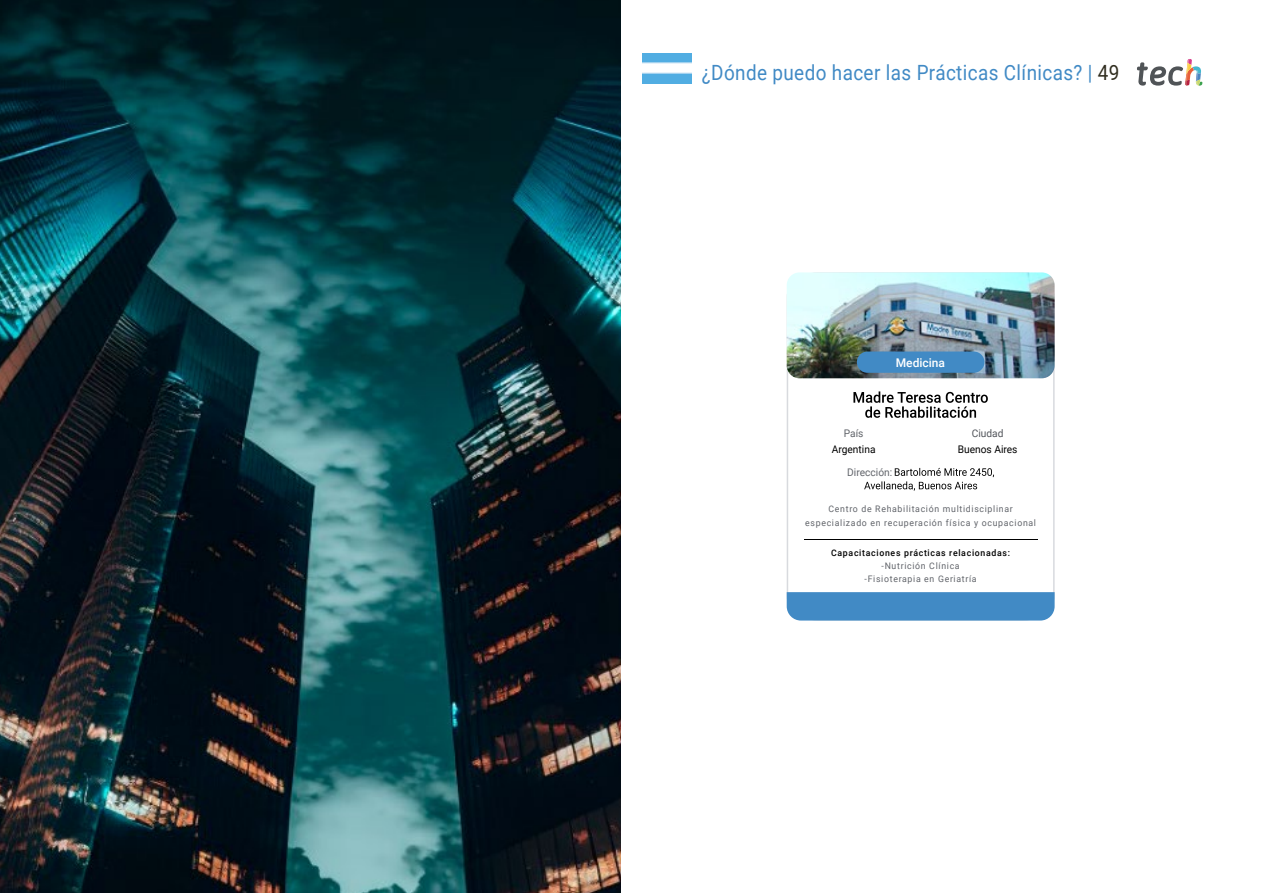
<style>
.page{position:relative;width:1263px;height:893px;background:#fff}
.page>*{position:absolute;margin:0;border:0;box-sizing:border-box;transform-origin:0 0}
.t1{font:21px "Roboto";letter-spacing:.02em;color:#418ac5;scale:.9 1}
.t2{font:500 12px "Roboto";color:#fff}
.t3{font:10.5px "Roboto";color:#000}
.t4{font:10.5px "Roboto";color:#61646a}
.t5{font:10.5px "Roboto";color:#52555b}
.t6{font:9px/13.5px "Roboto";letter-spacing:.08em;color:#61646a;text-align:center}
.t7{font:500 9px "Roboto";letter-spacing:.08em;color:#000}
.s1{color:#312e20}
</style>
<div class="page">
<svg style="left:1137px;top:59px;width:65px;height:27px"></svg>
<img style="left:0;top:0;width:621px;height:893px">
<img style="left:642px;top:53px;width:49px;height:31px">
<svg style="left:786px;top:282px;width:269px;height:328px"></svg>
<img style="left:787px;top:272px;width:267px;height:106px">
<div style="left:857px;top:351px;width:127px;height:22px;background:#418ac5;border-radius:11px"></div>
<svg style="left:787px;top:592px;width:267px;height:29px;background:#468dc6"></svg>
<hr style="left:804px;top:539px;width:233px;height:1px;background:#000">
<svg style="left:853px;top:391px;width:135px;height:27px"></svg>
<svg style="left:864px;top:468px;width:130px;height:23px"></svg>
<h1 class="t1" style="left:702px;top:57px;width:465px">¿Dónde puedo hacer las Prácticas Clínicas? | <span class="s1">49</span></h1>
<h2 class="t2" style="left:896px;top:354px;width:51px">Medicina</h2>
<p class="t4" style="left:844px;top:426px;width:21px">País</p>
<p class="t3" style="left:832px;top:442px;width:45px">Argentina</p>
<p class="t5" style="left:972px;top:426px;width:33px">Ciudad</p>
<p class="t3" style="left:958px;top:442px;width:61px">Buenos Aires</p>
<p class="t4" style="left:847px;top:465px;width:46px">Dirección:</p>
<p class="t6" style="left:805px;top:502px;width:232px">Centro de Rehabilitación multidisciplinar especializado en recuperación física y ocupacional</p>
<p class="t7" style="left:831px;top:546px;width:180px">Capacitaciones prácticas relacionadas:</p>
<p class="t6" style="left:865px;top:559px;width:114px">-Nutrición Clínica -Fisioterapia en Geriatría</p>
</div>
